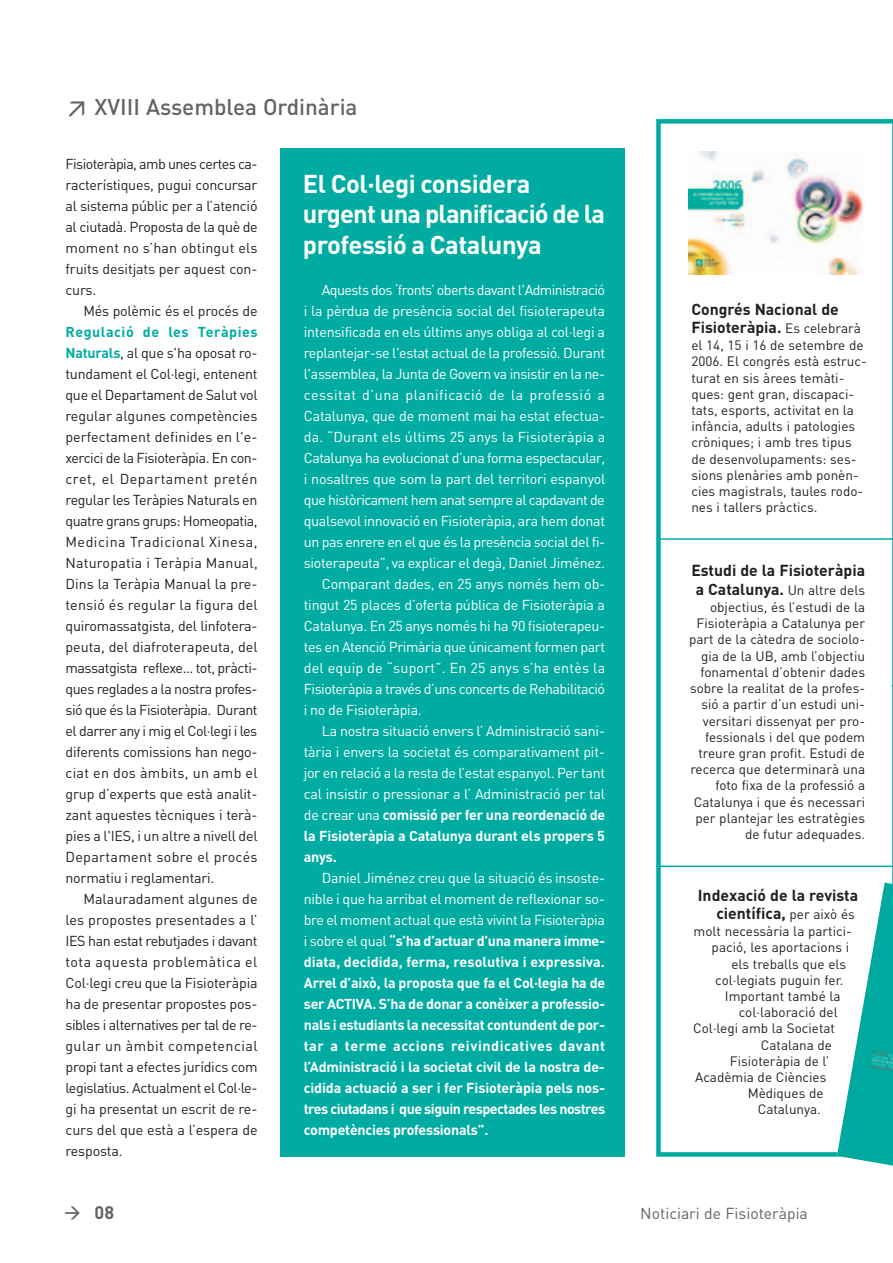
<style>
.page{position:relative;width:893px;height:1263px;background:#fff}
.page>*{position:absolute;margin:0;border:0;box-sizing:border-box;transform-origin:0 0}
.t1{font:700 25.5px/30.6px "DIN";letter-spacing:-.025em;color:#fff}
.t2{font:500 22.5px "DIN";color:#636366}
.t3{font:700 18px "DIN";color:#636366}
.t4{font:700 15.75px/18.9px "DIN";color:#231f20}
.t5{font:15.75px "DIN";color:#636366}
.t6{font:14.25px/21px "DIN";letter-spacing:-.01em;color:#231f20;text-align:justify}
.t7{font:14.25px "DIN";letter-spacing:-.02em;color:#fff}
.t8{font:700 14.25px/21px "DIN";letter-spacing:-.015em;color:#fff;text-align:justify}
.t9{font:14.25px "DIN";letter-spacing:-.04em;color:#fff}
.t10{font:14.25px "DIN";letter-spacing:.01em;color:#fff}
.t11{font:14.25px "DIN";letter-spacing:.035em;color:#fff}
.t12{font:14.25px "DIN";letter-spacing:.015em;color:#fff}
.t13{font:13.5px/16.2px "DIN";color:#231f20}
.s1{font-weight:700;color:#00aca2}
.s2{font-weight:400}
.s3{font-weight:400;font-size:13.5px}
</style>
<div class="page">
<div style="left:281px;top:148px;width:344px;height:1009px;background:#00aca2"></div>
<svg style="left:656px;top:119px;width:236px;height:1038px"></svg>
<img style="left:689px;top:151px;width:176px;height:123px">
<hr style="left:892px;top:119px;width:1px;height:808px;background:#00aca2">
<hr style="left:656px;top:865px;width:237px;height:2px;background:#00aca2">
<hr style="left:659px;top:538px;width:234px;height:2px;background:#00aca2">
<img style="left:837px;top:882px;width:56px;height:284px">
<h2 class="t2" style="left:65px;top:94px;width:294px">≥ XVIII Assemblea Ordinària</h2>
<p class="t6" style="left:65px;top:154px;width:194px">Fisioteràpia, amb unes certes ca&shy;racterístiques, pugui concursar al sistema públic per a l’atenció al ciutadà. Proposta de la què de moment no s’han obtingut els fruits desitjats per aquest con&shy;curs.</p>
<p class="t6" style="left:83px;top:301px;width:176px">Més polèmic és el procés de</p>
<p class="t6" style="left:65px;top:322px;width:194px"><span class="s1">Regulació de les Teràpies Naturals</span>, al que s'ha oposat ro&shy;tundament el Col·legi, entenent que el Departament de Salut vol regular algunes competències perfectament definides en l'e&shy;xercici de la Fisioteràpia. En con&shy;cret, el Departament pretén regular les Teràpies Naturals en quatre grans grups: Homeopatia, Medicina Tradicional Xinesa, Naturopatia i Teràpia Manual, Dins la Teràpia Manual la pre&shy;tensió és regular la figura del quiromassatgista, del linfotera&shy;peuta, del diafroterapeuta, del massatgista reflexe... tot, pràcti&shy;ques reglades a la nostra profes&shy;sió que és la Fisioteràpia. Durant el darrer any i mig el Col·legi i les diferents comissions han nego&shy;ciat en dos àmbits, un amb el grup d’experts que està analit&shy;zant aquestes tècniques i terà&shy;pies a l'IES, i un altre a nivell del Departament sobre el procés normatiu i reglamentari.</p>
<p class="t6" style="left:65px;top:889px;width:194px;text-indent:18px">Malauradament algunes de les propostes presentades a l’ IES han estat rebutjades i davant tota aquesta problemàtica el Col·legi creu que la Fisioteràpia ha de presentar propostes pos&shy;sibles i alternatives per tal de re&shy;gular un àmbit competencial propi tant a efectes jurídics com legislatius. Actualment el Col·le&shy;gi ha presentat un escrit de re&shy;curs del que està a l’espera de resposta.</p>
<h1 class="t1" style="left:303px;top:168px;width:304px">El Col·legi considera urgent una planificació de la professió a Catalunya</h1>
<p class="t9" style="left:322px;top:282px;width:285px">Aquests dos ‘fronts’ oberts davant l'Administració</p>
<p class="t7" style="left:304px;top:303px;width:303px">i la pèrdua de presència social del fisioterapeuta</p>
<p class="t7" style="left:304px;top:324px;width:303px">intensificada en els últims anys obliga al col·legi a</p>
<p class="t7" style="left:304px;top:345px;width:303px">replantejar-se l'estat actual de la professió. Durant</p>
<p class="t7" style="left:304px;top:366px;width:303px">l'assemblea, la Junta de Govern va insistir en la ne-</p>
<p class="t11" style="left:304px;top:387px;width:303px">cessitat d’una planificació de la professió a</p>
<p class="t7" style="left:304px;top:408px;width:303px">Catalunya, que de moment mai ha estat efectua-</p>
<p class="t10" style="left:304px;top:429px;width:303px">da. “Durant els últims 25 anys la Fisioteràpia a</p>
<p class="t7" style="left:304px;top:450px;width:303px">Catalunya ha evolucionat d’una forma espectacular,</p>
<p class="t7" style="left:304px;top:471px;width:303px">i nosaltres que som la part del territori espanyol</p>
<p class="t9" style="left:304px;top:492px;width:303px">que històricament hem anat sempre al capdavant de</p>
<p class="t7" style="left:304px;top:513px;width:303px">qualsevol innovació en Fisioteràpia, ara hem donat</p>
<p class="t7" style="left:304px;top:534px;width:303px">un pas enrere en el que és la presència social del fi-</p>
<p class="t7" style="left:304px;top:555px;width:303px">sioterapeuta”, va explicar el degà, Daniel Jiménez.</p>
<p class="t7" style="left:322px;top:576px;width:285px">Comparant dades, en 25 anys només hem ob-</p>
<p class="t7" style="left:304px;top:597px;width:303px">tingut 25 places d’oferta pública de Fisioteràpia a</p>
<p class="t7" style="left:304px;top:618px;width:303px">Catalunya. En 25 anys només hi ha 90 fisioterapeu-</p>
<p class="t7" style="left:304px;top:639px;width:303px">tes en Atenció Primària que únicament formen part</p>
<p class="t12" style="left:304px;top:660px;width:303px">del equip de “suport”. En 25 anys s’ha entès la</p>
<p class="t7" style="left:304px;top:681px;width:303px">Fisioteràpia a través d’uns concerts de Rehabilitació</p>
<p class="t7" style="left:304px;top:702px;width:119px">i no de Fisioteràpia.</p>
<p class="t7" style="left:322px;top:723px;width:285px">La nostra situació envers l’ Administració sani-</p>
<p class="t7" style="left:304px;top:744px;width:303px">tària i envers la societat és comparativament pit-</p>
<p class="t7" style="left:304px;top:765px;width:303px">jor en relació a la resta de l’estat espanyol. Per tant</p>
<p class="t7" style="left:304px;top:786px;width:303px">cal insistir o pressionar a l’ Administració per tal</p>
<p class="t8" style="left:304px;top:805px;width:303px"><span class="s2">de crear una</span> comissió per fer una reordenació de</p>
<p class="t8" style="left:304px;top:826px;width:303px">la Fisioteràpia a Catalunya durant els propers 5</p>
<p class="t8" style="left:304px;top:847px;width:35px">anys.</p>
<p class="t8" style="left:304px;top:868px;width:303px;text-indent:18px"><span class="s2">Daniel Jiménez creu que la situació és insoste&shy;nible i que ha arribat el moment de reflexionar so&shy;bre el moment actual que està vivint la Fisioteràpia i sobre el qual</span> “s’ha d’actuar d’una manera imme&shy;diata, decidida, ferma, resolutiva i expressiva.<br>Arrel d’això, la proposta que fa el Col·legia ha de ser ACTIVA. S’ha de donar a conèixer a professio&shy;nals i estudiants la necessitat contundent de por&shy;tar a terme accions reivindicatives davant l’Administració i la societat civil de la nostra de&shy;cidida actuació a ser i fer Fisioteràpia pels nos&shy;tres ciutadans i que siguin respectades les nostres competències professionals”.</p>
<p class="t4" style="left:691px;top:300px;width:171px">Congrés Nacional de<br>Fisioteràpia. <span class="s3">Es celebrarà</span></p>
<p class="t13" style="left:691px;top:337px;width:177px">el 14, 15 i 16 de setembre de<br>2006. El congrés està estruc&shy;turat en sis àrees temàti&shy;ques: gent gran, discapaci&shy;tats, esports, activitat en la infància, adults i patologies cròniques; i amb tres tipus de desenvolupaments: ses&shy;sions plenàries amb ponèn&shy;cies magistrals, taules rodo&shy;nes i tallers pràctics.</p>
<p class="t4" style="left:691px;top:562px;width:175px">Estudi de la Fisioteràpia a Catalunya. <span class="s3">Un altre dels</span></p>
<p class="t13" style="left:689px;top:599px;width:178px;text-align:right">objectius, és l’estudi de la<br>Fisioteràpia a Catalunya per part de la càtedra de sociolo&shy;gia de la UB, amb l’objectiu fonamental d’obtenir dades sobre la realitat de la profes&shy;sió a partir d’un estudi uni&shy;versitari dissenyat per pro&shy;fessionals i del que podem treure gran profit. Estudi de recerca que determinarà una foto fixa de la professió a<br>Catalunya i que és necessari per plantejar les estratègies de futur adequades.</p>
<p class="t4" style="left:698px;top:886px;width:162px;text-align:right">Indexació de la revista científica, <span class="s3">per això és</span></p>
<p class="t13" style="left:694px;top:923px;width:160px">molt necessària la partici-</p>
<p class="t13" style="left:712px;top:940px;width:139px">pació, les aportacions i</p>
<p class="t13" style="left:731px;top:956px;width:116px">els treballs que els</p>
<p class="t13" style="left:715px;top:972px;width:130px">col·legiats puguin fer.</p>
<p class="t13" style="left:725px;top:988px;width:117px">Important també la</p>
<p class="t13" style="left:739px;top:1004px;width:100px">col·laboració del</p>
<p class="t13" style="left:693px;top:1021px;width:143px">Col·legi amb la Societat</p>
<p class="t13" style="left:761px;top:1037px;width:73px">Catalana de</p>
<p class="t13" style="left:730px;top:1053px;width:101px">Fisioteràpia de l’</p>
<p class="t13" style="left:695px;top:1069px;width:133px">Acadèmia de Ciències</p>
<p class="t13" style="left:748px;top:1085px;width:77px">Mèdiques de</p>
<p class="t13" style="left:758px;top:1102px;width:64px">Catalunya.</p>
<p class="t3" style="left:95px;top:1202px;width:21px">08</p>
<p class="t5" style="left:640px;top:1204px;width:169px">Noticiari de Fisioteràpia</p>
</div>
